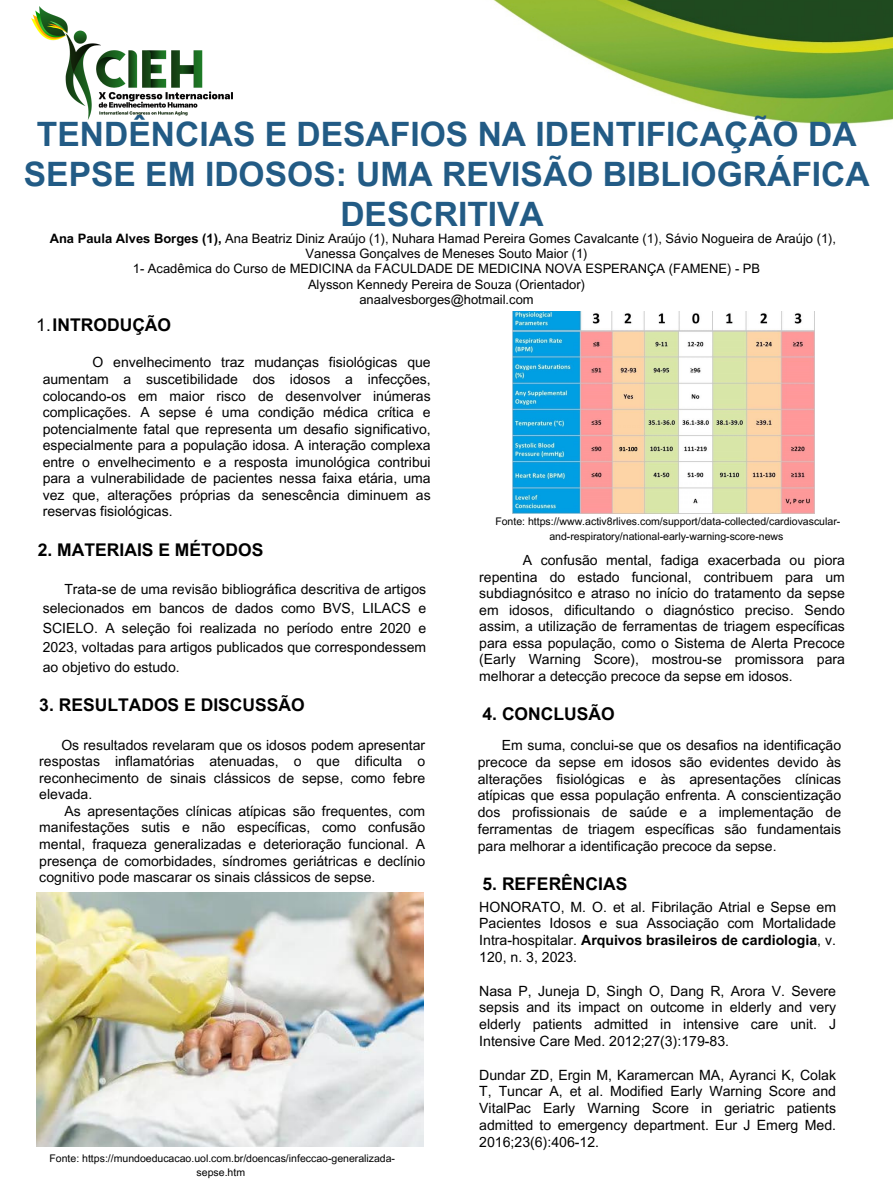
<style>
.page{position:relative;width:893px;height:1191px;background:#fff}
.page>*{position:absolute;margin:0;border:0;box-sizing:border-box;transform-origin:0 0}
.t1{font:700 33.6px/40.2px "Arial MT Pro";color:#225b85;text-align:center}
.t2{font:700 17.5px "Arial MT Pro";color:#000}
.t3{font:14.1px/16.8px "Arial MT Pro";color:#000;text-align:justify}
.t4{font:14px/16.6px "Arial MT Pro";color:#000;text-align:justify}
.t5{font:12.95px/15.4px "Arial MT Pro";color:#000;text-align:center}
.t6{font:10.5px/14.7px "Arial MT Pro";color:#000;text-align:center}
.s1{font-weight:700}
.s2{font-weight:400}
</style>
<div class="page">
<img style="left:36px;top:0;width:857px;height:1147px">
<img style="left:31px;top:7px;width:201px;height:112px">
<img style="left:36px;top:892px;width:388px;height:254px">
<img style="left:512px;top:311px;width:302px;height:203px">
<p class="t1" style="left:24px;top:118px;width:847px">TENDÊNCIAS E DESAFIOS NA IDENTIFICAÇÃO DA<br>SEPSE EM IDOSOS: UMA REVISÃO BIBLIOGRÁFICA<br>DESCRITIVA</p>
<p class="t5" style="left:50px;top:232px;width:788px"><span class="s1">Ana Paula Alves Borges (1),</span> Ana Beatriz Diniz Araújo (1), Nuhara Hamad Pereira Gomes Cavalcante (1), Sávio Nogueira de Araújo (1),<br>Vanessa Gonçalves de Meneses Souto Maior (1)</p>
<p class="t5" style="left:133px;top:263px;width:629px">1- Acadêmica do Curso de MEDICINA da FACULDADE DE MEDICINA NOVA ESPERANÇA (FAMENE) - PB</p>
<p class="t5" style="left:308px;top:278px;width:278px">Alysson Kennedy Pereira de Souza (Orientador)</p>
<p class="t5" style="left:359px;top:293px;width:176px">anaalvesborges@hotmail.com</p>
<p class="t2" style="left:36px;top:318px;width:136px"><span class="s2">1.</span>INTRODUÇÃO</p>
<p class="t4" style="left:43px;top:356px;width:389px;text-indent:50px">O envelhecimento traz mudanças fisiológicas que aumentam a suscetibilidade dos idosos a infecções, colocando-os em maior risco de desenvolver inúmeras complicações. A sepse é uma condição médica crítica e potencialmente fatal que representa um desafio significativo, especialmente para a população idosa. A interação complexa entre o envelhecimento e a resposta imunológica contribui para a vulnerabilidade de pacientes nessa faixa etária, uma vez que, alterações próprias da senescência diminuem as reservas fisiológicas.</p>
<p class="t2" style="left:38px;top:543px;width:227px">2. MATERIAIS E MÉTODOS</p>
<p class="t4" style="left:43px;top:581px;width:385px;line-height:19.4px;text-indent:22px">Trata-se de uma revisão bibliográfica descritiva de artigos selecionados em bancos de dados como BVS, LILACS e SCIELO. A seleção foi realizada no período entre 2020 e 2023, voltadas para artigos publicados que correspondessem ao objetivo do estudo.</p>
<p class="t2" style="left:39px;top:698px;width:267px">3. RESULTADOS E DISCUSSÃO</p>
<p class="t4" style="left:39px;top:738px;width:387px;text-indent:22px">Os resultados revelaram que os idosos podem apresentar respostas inflamatórias atenuadas, o que dificulta o reconhecimento de sinais clássicos de sepse, como febre elevada.</p>
<p class="t4" style="left:39px;top:804px;width:387px;text-indent:25px">As apresentações clínicas atípicas são frequentes, com manifestações sutis e não específicas, como confusão mental, fraqueza generalizadas e deterioração funcional. A presença de comorbidades, síndromes geriátricas e declínio cognitivo pode mascarar os sinais clássicos de sepse.</p>
<p class="t6" style="left:50px;top:1151px;width:347px">Fonte: https://mundoeducacao.uol.com.br/doencas/infeccao-generalizada&shy;sepse.htm</p>
<p class="t6" style="left:495px;top:515px;width:346px">Fonte: https://www.activ8rlives.com/support/data-collected/cardiovascular&shy;and-respiratory/national-early-warning-score-news</p>
<p class="t4" style="left:479px;top:553px;width:367px;text-indent:43px">A confusão mental, fadiga exacerbada ou piora repentina do estado funcional, contribuem para um subdiagnósitco e atraso no início do tratamento da sepse em idosos, dificultando o diagnóstico preciso. Sendo assim, a utilização de ferramentas de triagem específicas para essa população, como o Sistema de Alerta Precoce (Early Warning Score), mostrou-se promissora para melhorar a detecção precoce da sepse em idosos.</p>
<p class="t2" style="left:482px;top:707px;width:134px">4. CONCLUSÃO</p>
<p class="t4" style="left:478px;top:738px;width:365px;line-height:16.8px;text-indent:24px">Em suma, conclui-se que os desafios na identificação precoce da sepse em idosos são evidentes devido às alterações fisiológicas e às apresentações clínicas atípicas que essa população enfrenta. A conscientização dos profissionais de saúde e a implementação de ferramentas de triagem específicas são fundamentais para melhorar a identificação precoce da sepse.</p>
<p class="t2" style="left:482px;top:877px;width:146px">5. REFERÊNCIAS</p>
<p class="t3" style="left:479px;top:900px;width:358px">HONORATO, M. O. et al. Fibrilação Atrial e Sepse em Pacientes Idosos e sua Associação com Mortalidade Intra-hospitalar. <span class="s1">Arquivos brasileiros de cardiologia</span>, v.<br>120, n. 3, 2023.</p>
<p class="t3" style="left:479px;top:984px;width:358px">Nasa P, Juneja D, Singh O, Dang R, Arora V. Severe sepsis and its impact on outcome in elderly and very elderly patients admitted in intensive care unit. J Intensive Care Med. 2012;27(3):179-83.</p>
<p class="t3" style="left:479px;top:1068px;width:358px">Dundar ZD, Ergin M, Karamercan MA, Ayranci K, Colak T, Tuncar A, et al. Modified Early Warning Score and VitalPac Early Warning Score in geriatric patients admitted to emergency department. Eur J Emerg Med.<br>2016;23(6):406-12.</p>
</div>
